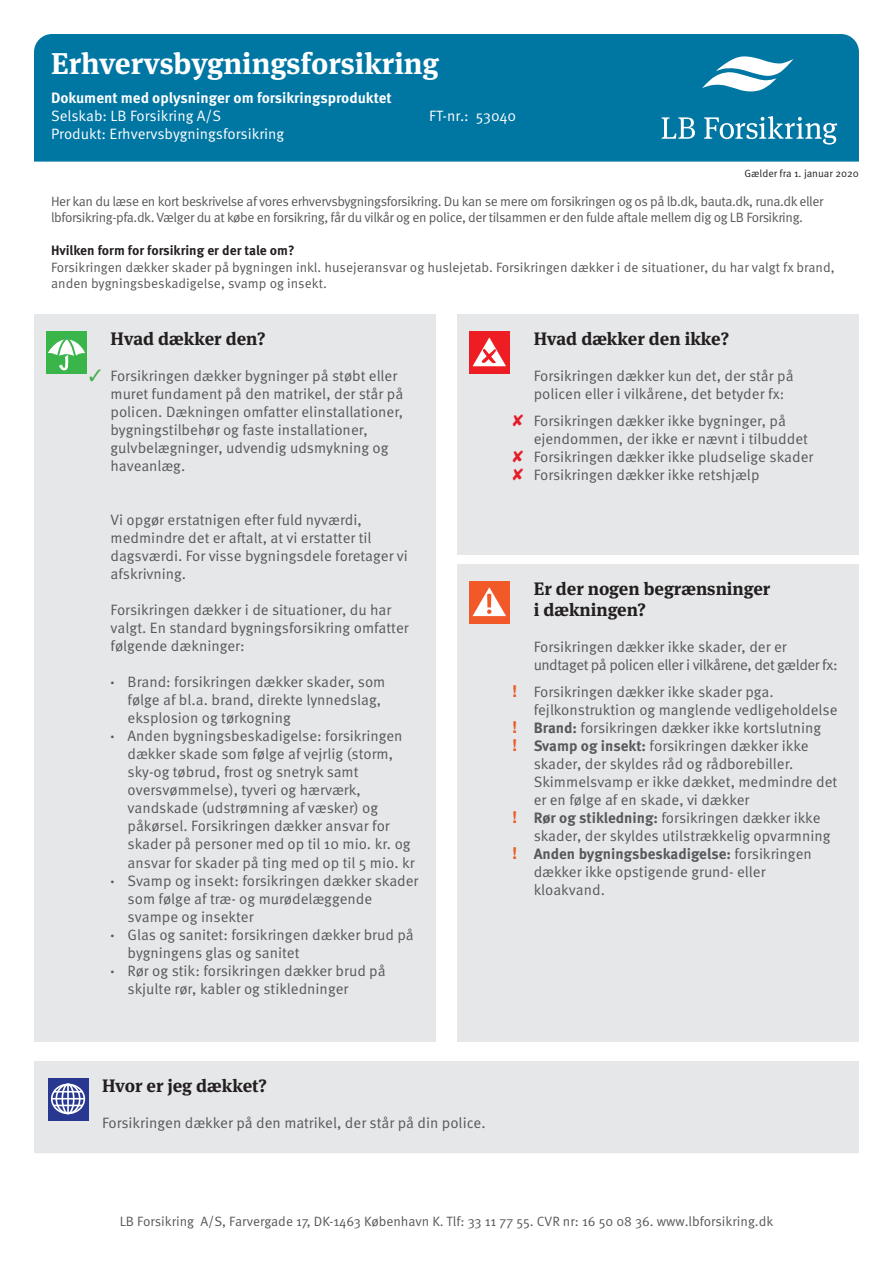
<style>
.page{position:relative;width:893px;height:1263px;background:#fff}
.page>*{position:absolute;margin:0;border:0;box-sizing:border-box;transform-origin:0 0}
.t1{font:700 30px "Meta Serif OT";color:#fff}
.t2{font:700 18px/21px "Meta Serif OT";color:#231f20}
.List_Paragraph{font:15px/18px "Meta Pro Norm";color:#57585a}
.List_Paragraph-2{font:15px/18px "Meta Pro Norm";letter-spacing:-.03em;color:#57585a}
.t3{font:15px "Meta Pro Norm";color:#fff}
.t4{font:700 15px "Meta Pro";color:#fff}
.t5{font:13.5px/16.5px "Meta Pro Norm";letter-spacing:-.015em;color:#57585a}
.t6{font:700 13.5px "Meta Pro";color:#231f20}
.t7{font:10.5px "Meta Pro Norm";color:#231f20}
.s1{color:#44ae4a}
.s2{font-family:"Meta Pro";font-weight:700}
.s3{color:#e51c28}
.s4{font-family:"Helvetica Neue LT Std";font-weight:700;font-size:16.5px;color:#eb5c2a}
</style>
<div class="page">
<div style="left:34px;top:34px;width:825px;height:128px;background:#0076a3"></div>
<div style="left:34px;top:315px;width:402px;height:727px;background:#e6e7e9"></div>
<div style="left:457px;top:315px;width:402px;height:240px;background:#e6e7e9"></div>
<div style="left:457px;top:564px;width:402px;height:478px;background:#e6e7e9"></div>
<svg style="left:662px;top:117px;width:33px;height:22px"></svg>
<svg style="left:704px;top:116px;width:133px;height:29px;background:#3c96b8"></svg>
<svg style="left:702px;top:56px;width:91px;height:36px"></svg>
<div style="left:46px;top:332px;width:41px;height:42px;background:#3ab54a"></div>
<svg style="left:48px;top:335px;width:37px;height:35px"></svg>
<div style="left:469px;top:332px;width:41px;height:42px;background:#ee1d23"></div>
<svg style="left:473px;top:337px;width:33px;height:29px"></svg>
<div style="left:469px;top:581px;width:41px;height:43px;background:#f15929"></div>
<svg style="left:473px;top:587px;width:33px;height:29px"></svg>
<div style="left:34px;top:1061px;width:825px;height:92px;background:#e6e7e9"></div>
<svg style="left:48px;top:1078px;width:41px;height:42px"></svg>
<div style="left:51px;top:1083px;width:34px;height:31px;border:2px solid #fff;border-radius:50%"></div>
<div style="left:56px;top:1083px;width:25px;height:31px;border:2px solid #fff;border-radius:50%"></div>
<div style="left:62px;top:1083px;width:13px;height:31px;border:2px solid #fff;border-radius:50%"></div>
<hr style="left:67px;top:1084px;width:2px;height:30px;background:#fff">
<svg style="left:54px;top:1091px;width:29px;height:1px"></svg>
<hr style="left:54px;top:1104px;width:29px;height:2px;background:#fff">
<hr style="left:52px;top:1098px;width:32px;height:1px;background:#fff">
<p class="t1" style="left:51px;top:44px;width:389px">Erhvervsbygningsforsikring</p>
<p class="t4" style="left:51px;top:86px;width:342px">Dokument med oplysninger om forsikringsproduktet</p>
<p class="t3" style="left:51px;top:105px;width:172px">Selskab: LB Forsikring A/S</p>
<p class="t3" style="left:429px;top:105px;width:89px">FT-nr.: 53040</p>
<p class="t3" style="left:51px;top:123px;width:235px">Produkt: Erhvervsbygningsforsikring</p>
<p class="t7" style="left:744px;top:165px;width:116px">Gælder fra 1. januar 2020</p>
<p class="t5" style="left:51px;top:192px;width:774px">Her kan du læse en kort beskrivelse af vores erhvervsbygningsforsikring. Du kan se mere om forsikringen og os på lb.dk, bauta.dk, runa.dk eller lbforsikring-pfa.dk. Vælger du at købe en forsikring, får du vilkår og en police, der tilsammen er den fulde aftale mellem dig og LB Forsikring.</p>
<p class="t6" style="left:51px;top:240px;width:245px">Hvilken form for forsikring er der tale om?</p>
<p class="t5" style="left:51px;top:258px;width:785px">Forsikringen dækker skader på bygningen inkl. husejeransvar og huslejetab. Forsikringen dækker i de situationer, du har valgt fx brand, anden bygningsbeskadigelse, svamp og insekt.</p>
<p class="t2" style="left:111px;top:329px;width:156px">Hvad dækker den?</p>
<p class="List_Paragraph" style="left:111px;top:366px;width:294px;text-indent:-21px"><span class="s1">✓</span> Forsikringen dækker bygninger på støbt eller muret fundament på den matrikel, der står på policen. Dækningen omfatter elinstallationer, bygningstilbehør og faste installationer, gulvbelægninger, udvendig udsmykning og haveanlæg.</p>
<p class="List_Paragraph" style="left:111px;top:510px;width:299px">Vi opgør erstatnigen efter fuld nyværdi, medmindre det er aftalt, at vi erstatter til dagsværdi. For visse bygningsdele foretager vi afskrivning.</p>
<p class="List_Paragraph" style="left:111px;top:600px;width:300px">Forsikringen dækker i de situationer, du har valgt. En standard bygningsforsikring omfatter følgende dækninger:</p>
<p class="List_Paragraph" style="left:128px;top:672px;width:259px;text-indent:-17px"><span class="s2">·</span> Brand: forsikringen dækker skader, som følge af bl.a. brand, direkte lynnedslag, eksplosion og tørkogning</p>
<p class="List_Paragraph" style="left:128px;top:726px;width:289px;text-indent:-17px"><span class="s2">·</span> Anden bygningsbeskadigelse: forsikringen dækker skade som følge af vejrlig (storm, sky-og tøbrud, frost og snetryk samt oversvømmelse), tyveri og hærværk, vandskade (udstrømning af væsker) og påkørsel. Forsikringen dækker ansvar for skader på personer med op til 10 mio. kr. og ansvar for skader på ting med op til 5 mio. kr</p>
<p class="List_Paragraph" style="left:128px;top:870px;width:292px;text-indent:-17px"><span class="s2">·</span> Svamp og insekt: forsikringen dækker skader som følge af træ- og murødelæggende svampe og insekter</p>
<p class="List_Paragraph" style="left:128px;top:924px;width:288px;text-indent:-17px"><span class="s2">·</span> Glas og sanitet: forsikringen dækker brud på bygningens glas og sanitet</p>
<p class="List_Paragraph" style="left:128px;top:960px;width:260px;text-indent:-17px"><span class="s2">·</span> Rør og stik: forsikringen dækker brud på skjulte rør, kabler og stikledninger</p>
<p class="t2" style="left:534px;top:329px;width:197px">Hvad dækker den ikke?</p>
<p class="List_Paragraph" style="left:534px;top:366px;width:261px">Forsikringen dækker kun det, der står på policen eller i vilkårene, det betyder fx:</p>
<p class="List_Paragraph" style="left:534px;top:411px;width:276px;text-indent:-21px"><span class="s3">✘</span> Forsikringen dækker ikke bygninger, på ejendommen, der ikke er nævnt i tilbuddet</p>
<p class="List_Paragraph" style="left:512px;top:447px;width:302px"><span class="s3">✘</span> Forsikringen dækker ikke pludselige skader</p>
<p class="List_Paragraph" style="left:512px;top:465px;width:249px"><span class="s3">✘</span> Forsikringen dækker ikke retshjælp</p>
<p class="t2" style="left:534px;top:578px;width:238px">Er der nogen begrænsninger i dækningen?</p>
<p class="List_Paragraph-2" style="left:534px;top:637px;width:305px">Forsikringen dækker ikke skader, der er undtaget på policen eller i vilkårene, det gælder fx:</p>
<p class="List_Paragraph" style="left:534px;top:682px;width:305px;text-indent:-21px"><span class="s4">!</span> Forsikringen dækker ikke skader pga. fejlkonstruktion og manglende vedligeholdelse</p>
<p class="List_Paragraph" style="left:512px;top:718px;width:310px"><span class="s4">!</span> <span class="s2">Brand:</span> forsikringen dækker ikke kortslutning</p>
<p class="List_Paragraph" style="left:534px;top:736px;width:305px;text-indent:-21px"><span class="s4">!</span> <span class="s2">Svamp og insekt:</span> forsikringen dækker ikke skader, der skyldes råd og rådborebiller.<br>Skimmelsvamp er ikke dækket, medmindre det er en følge af en skade, vi dækker</p>
<p class="List_Paragraph" style="left:534px;top:808px;width:298px;text-indent:-21px"><span class="s4">!</span> <span class="s2">Rør og stikledning:</span> forsikringen dækker ikke skader, der skyldes utilstrækkelig opvarmning</p>
<p class="List_Paragraph" style="left:534px;top:844px;width:280px;text-indent:-21px"><span class="s4">!</span> <span class="s2">Anden bygningsbeskadigelse:</span> forsikringen dækker ikke opstigende grund- eller kloakvand.</p>
<p class="t2" style="left:102px;top:1075px;width:166px">Hvor er jeg dækket?</p>
<p class="List_Paragraph" style="left:102px;top:1112px;width:385px">Forsikringen dækker på den matrikel, der står på din police.</p>
<p class="t5" style="left:120px;top:1212px;width:655px">LB Forsikring A/S, Farvergade 17, DK-1463 København K. Tlf: 33 11 77 55. CVR nr: 16 50 08 36. www.lbforsikring.dk</p>
</div>
